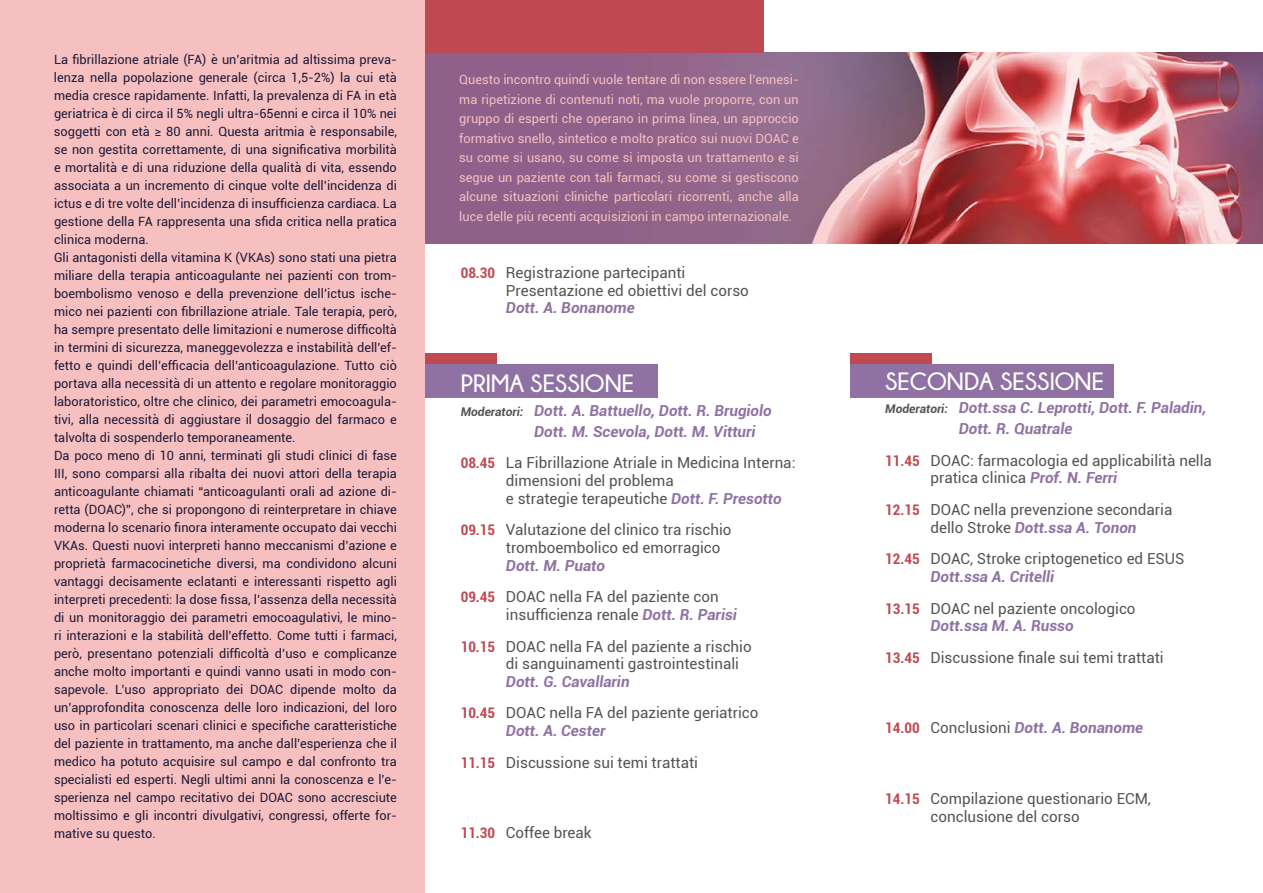
<style>
.page{position:relative;width:1263px;height:893px;background:#fff}
.page>*{position:absolute;margin:0;border:0;box-sizing:border-box;transform-origin:0 0}
.t1{font:700 24.9px "Champagne&Limousines";color:#fff}
.t2{font:15.15px/17.5px "Roboto";color:#545553}
.t3{font:italic 700 15.15px/21px "Roboto";color:#8f72a3}
.t4{font:12.75px/18px "Roboto";color:#1f1a39}
.t5{font:12.75px/19.5px "Roboto";color:#f6c0c0;text-align:justify}
.s1{font-weight:700;font-stretch:condensed;font-size:14.55px;color:#be4951}
.s2{font-size:12px;color:#545553}
.s3{font-weight:700;font-style:italic;color:#8f72a3}
.s4{font-style:normal;font-stretch:condensed;font-size:14.55px;color:#be4951}
.s5{font-weight:400;font-style:normal;color:#545553}
</style>
<div class="page">
<div style="left:0;top:0;width:424px;height:893px;background:#f6c0c0"></div>
<img style="left:425px;top:52px;width:838px;height:191px">
<div style="left:425px;top:0;width:338px;height:52px;background:#be4951"></div>
<div style="left:850px;top:364px;width:264px;height:33px;background:#8f72a3"></div>
<div style="left:850px;top:354px;width:82px;height:10px;background:#be4951"></div>
<div style="left:425px;top:364px;width:232px;height:33px;background:#8f72a3"></div>
<div style="left:425px;top:354px;width:72px;height:10px;background:#be4951"></div>
<p class="t4" style="left:54px;top:50px;width:344px">La fibrillazione atriale (FA) è un’aritmia ad altissima preva&shy;lenza nella popolazione generale (circa 1,5-2%) la cui età media cresce rapidamente. Infatti, la prevalenza di FA in età geriatrica è di circa il 5% negli ultra-65enni e circa il 10% nei soggetti con età ≥ 80 anni. Questa aritmia è responsabile, se non gestita correttamente, di una significativa morbilità e mortalità e di una riduzione della qualità di vita, essendo associata a un incremento di cinque volte dell’incidenza di ictus e di tre volte dell’incidenza di insufficienza cardiaca. La gestione della FA rappresenta una sfida critica nella pratica clinica moderna.<br>Gli antagonisti della vitamina K (VKAs) sono stati una pietra miliare della terapia anticoagulante nei pazienti con trom&shy;boembolismo venoso e della prevenzione dell’ictus ische&shy;mico nei pazienti con fibrillazione atriale. Tale terapia, però, ha sempre presentato delle limitazioni e numerose difficoltà in termini di sicurezza, maneggevolezza e instabilità dell’ef&shy;fetto e quindi dell’efficacia dell’anticoagulazione. Tutto ciò portava alla necessità di un attento e regolare monitoraggio laboratoristico, oltre che clinico, dei parametri emocoagula&shy;tivi, alla necessità di aggiustare il dosaggio del farmaco e talvolta di sospenderlo temporaneamente.<br>Da poco meno di 10 anni, terminati gli studi clinici di fase III, sono comparsi alla ribalta dei nuovi attori della terapia anticoagulante chiamati “anticoagulanti orali ad azione di&shy;retta (DOAC)”, che si propongono di reinterpretare in chiave moderna lo scenario finora interamente occupato dai vecchi VKAs. Questi nuovi interpreti hanno meccanismi d’azione e proprietà farmacocinetiche diversi, ma condividono alcuni vantaggi decisamente eclatanti e interessanti rispetto agli interpreti precedenti: la dose fissa, l’assenza della necessità di un monitoraggio dei parametri emocoagulativi, le mino&shy;ri interazioni e la stabilità dell’effetto. Come tutti i farmaci, però, presentano potenziali difficoltà d’uso e complicanze anche molto importanti e quindi vanno usati in modo con&shy;sapevole. L’uso appropriato dei DOAC dipende molto da un’approfondita conoscenza delle loro indicazioni, del loro uso in particolari scenari clinici e specifiche caratteristiche del paziente in trattamento, ma anche dall’esperienza che il medico ha potuto acquisire sul campo e dal confronto tra specialisti ed esperti. Negli ultimi anni la conoscenza e l’e&shy;sperienza nel campo recitativo dei DOAC sono accresciute moltissimo e gli incontri divulgativi, congressi, offerte for&shy;mative su questo.</p>
<p class="t5" style="left:459px;top:69px;width:341px">Questo incontro quindi vuole tentare di non essere l’ennesi&shy;ma ripetizione di contenuti noti, ma vuole proporre, con un gruppo di esperti che operano in prima linea, un approccio formativo snello, sintetico e molto pratico sui nuovi DOAC e su come si usano, su come si imposta un trattamento e si segue un paziente con tali farmaci, su come si gestiscono alcune situazioni cliniche particolari ricorrenti, anche alla luce delle più recenti acquisizioni in campo internazionale.</p>
<p class="t2" style="left:506px;top:264px;width:244px;text-indent:-45px"><span class="s1">08.30</span> Registrazione partecipanti<br>Presentazione ed obiettivi del corso</p>
<p class="t3" style="left:506px;top:297px;width:130px">Dott. A. Bonanome</p>
<h1 class="t1" style="left:461px;top:370px;width:175px">PRIMA SESSIONE</h1>
<p class="t3" style="left:534px;top:399px;width:239px;text-indent:-74px"><span class="s2">Moderatori:</span> Dott. A. Battuello, Dott. R. Brugiolo<br>Dott. M. Scevola, Dott. M. Vitturi</p>
<p class="t2" style="left:506px;top:454px;width:291px;text-indent:-45px"><span class="s1">08.45</span> La Fibrillazione Atriale in Medicina Interna: dimensioni del problema<br>e strategie terapeutiche <span class="s3">Dott. F. Presotto</span></p>
<p class="t2" style="left:506px;top:521px;width:227px;text-indent:-45px"><span class="s1">09.15</span> Valutazione del clinico tra rischio tromboembolico ed emorragico</p>
<p class="t2" style="left:461px;top:549px;width:259px;line-height:31.7px;text-indent:45px"><span class="s3">Dott. M. Puato<br></span><span class="s1">09.45</span> DOAC nella FA del paziente con</p>
<p class="t2" style="left:461px;top:598px;width:293px;line-height:31.7px;text-indent:45px">insufficienza renale <span class="s3">Dott. R. Parisi<br></span><span class="s1">10.15</span> DOAC nella FA del paziente a rischio</p>
<p class="t2" style="left:506px;top:654px;width:235px">di sanguinamenti gastrointestinali</p>
<p class="t2" style="left:461px;top:665px;width:299px;line-height:31.7px;text-indent:45px"><span class="s3">Dott. G. Cavallarin<br></span><span class="s1">10.45</span> DOAC nella FA del paziente geriatrico</p>
<p class="t2" style="left:461px;top:714px;width:239px;line-height:31.7px;text-indent:45px"><span class="s3">Dott. A. Cester<br></span><span class="s1">11.15</span> Discussione sui temi trattati</p>
<p class="t2" style="left:461px;top:823px;width:133px"><span class="s1">11.30</span> Coffee break</p>
<h1 class="t1" style="left:885px;top:367px;width:220px">SECONDA SESSIONE</h1>
<p class="t3" style="left:959px;top:397px;width:249px;text-indent:-74px"><span class="s2">Moderatori:</span> Dott.ssa C. Leprotti, Dott. F. Paladin,<br>Dott. R. Quatrale</p>
<p class="t2" style="left:930px;top:451px;width:283px;text-indent:-45px"><span class="s1">11.45</span> DOAC: farmacologia ed applicabilità nella pratica clinica <span class="s3">Prof. N. Ferri</span></p>
<p class="t2" style="left:930px;top:500px;width:243px;text-indent:-45px"><span class="s1">12.15</span> DOAC nella prevenzione secondaria dello Stroke <span class="s3">Dott.ssa A. Tonon</span></p>
<p class="t2" style="left:930px;top:550px;width:255px;text-indent:-45px"><span class="s1">12.45</span> DOAC, Stroke criptogenetico ed ESUS<br><span class="s3">Dott.ssa A. Critelli</span></p>
<p class="t2" style="left:930px;top:599px;width:207px;text-indent:-45px"><span class="s1">13.15</span> DOAC nel paziente oncologico<br><span class="s3">Dott.ssa M. A. Russo</span></p>
<p class="t2" style="left:885px;top:648px;width:280px"><span class="s1">13.45</span> Discussione finale sui temi trattati</p>
<p class="t3" style="left:885px;top:717px;width:259px"><span class="s4">14.00</span> <span class="s5">Conclusioni</span> Dott. A. Bonanome</p>
<p class="t2" style="left:930px;top:789px;width:222px;text-indent:-45px"><span class="s1">14.15</span> Compilazione questionario ECM, conclusione del corso</p>
</div>
